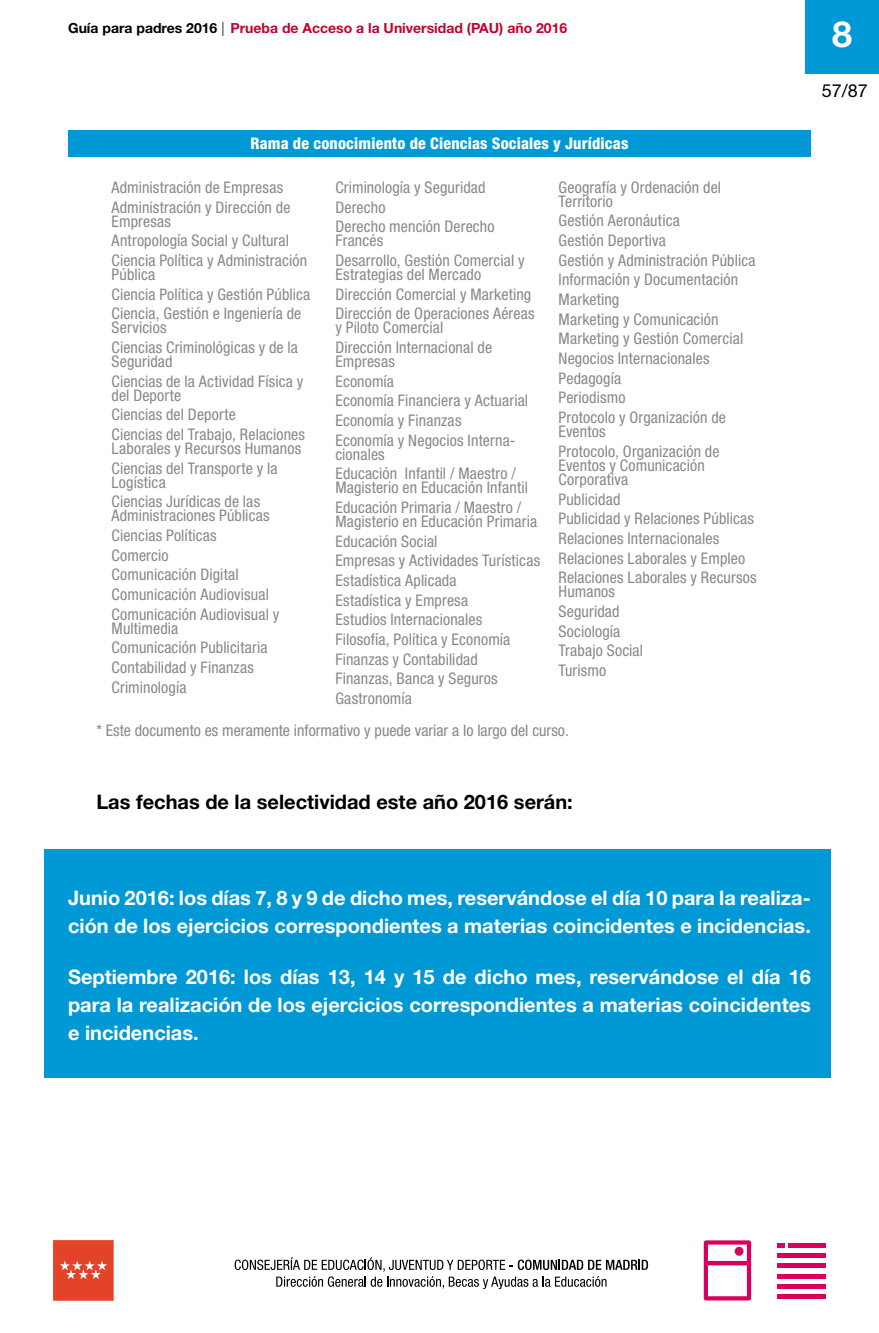
<style>
.page{position:relative;width:879px;height:1333px;background:#fff}
.page>*{position:absolute;margin:0;border:0;box-sizing:border-box;transform-origin:0 0}
.t1{font:700 36px "Helvetica Neue LT Std";color:#fff}
.t2{font:700 20px/28px "Helvetica Neue LT Std";color:#fff}
.t3{font:700 20px "Helvetica Neue LT Std";color:#000}
.t4{font:18px "Helvetica Neue LT Std";color:#000}
.t5{font:condensed 16px/19.6px "Helvetica Neue LT Std";letter-spacing:.01em;color:#89878c}
.t6{font:800 condensed 16px "Helvetica Neue LT Std";letter-spacing:.01em;color:#fff}
.t7{font:700 14px "Helvetica Neue LT Std";color:#c3002f}
.s1{color:#000}
.s2{font-weight:300;color:#000}
</style>
<div class="page">
<div style="left:53px;top:1240px;width:60px;height:60px;background:#e34329;border:1px solid #e34329"></div>
<svg style="left:60px;top:1261px;width:47px;height:17px"></svg>
<div style="left:704px;top:1240px;width:47px;height:60px;border:4px solid #d8005e"></div>
<div style="left:706px;top:1260px;width:43px;height:5px;background:#d8005e"></div>
<div style="left:735px;top:1246px;width:8px;height:9px;background:#d8005e;border:1px solid #d8005e;border-radius:50%"></div>
<svg style="left:777px;top:1243px;width:7px;height:4px"></svg>
<div style="left:788px;top:1242px;width:37px;height:5px;background:#d8005e"></div>
<div style="left:777px;top:1252px;width:48px;height:5px;background:#d8005e"></div>
<hr style="left:777px;top:1263px;width:48px;height:4px;background:#d8005e">
<hr style="left:777px;top:1284px;width:48px;height:4px;background:#d8005e">
<div style="left:777px;top:1273px;width:48px;height:5px;background:#d8005e"></div>
<hr style="left:777px;top:1294px;width:48px;height:4px;background:#d8005e">
<svg style="left:235px;top:1257px;width:413px;height:31px"></svg>
<div style="left:44px;top:849px;width:787px;height:228px;background:#0099d5"></div>
<div style="left:68px;top:130px;width:743px;height:27px;background:#0099d5"></div>
<div style="left:805px;top:0;width:74px;height:74px;background:#0099d5"></div>
<p class="t7" style="left:68px;top:19px;width:501px"><span class="s1">Guía para padres 2016</span> <span class="s2">|</span> Prueba de Acceso a la Universidad (PAU) año 2016</p>
<p class="t6" style="left:250px;top:134px;width:379px">Rama de conocimiento de Ciencias Sociales y Jurídicas</p>
<p class="t5" style="left:111px;top:177px;width:180px">Administración de Empresas<br>Administración y Dirección de</p>
<p class="t5" style="left:111px;top:211px;width:197px">Empresas<br>Antropología Social y Cultural<br>Ciencia Política y Administración</p>
<p class="t5" style="left:111px;top:264px;width:200px">Pública<br>Ciencia Política y Gestión Pública<br>Ciencia, Gestión e Ingeniería de</p>
<p class="t5" style="left:111px;top:318px;width:188px">Servicios<br>Ciencias Criminológicas y de la</p>
<p class="t5" style="left:111px;top:351px;width:193px">Seguridad<br>Ciencias de la Actividad Física y</p>
<p class="t5" style="left:111px;top:385px;width:195px">del Deporte<br>Ciencias del Deporte<br>Ciencias del Trabajo, Relaciones</p>
<p class="t5" style="left:111px;top:438px;width:191px">Laborales y Recursos Humanos<br>Ciencias del Transporte y la</p>
<p class="t5" style="left:111px;top:472px;width:150px">Logística<br>Ciencias Jurídicas de las</p>
<p class="t5" style="left:111px;top:506px;width:169px">Administraciones Públicas<br>Ciencias Políticas<br>Comercio<br>Comunicación Digital<br>Comunicación Audiovisual<br>Comunicación Audiovisual y</p>
<p class="t5" style="left:111px;top:618px;width:158px">Multimedia<br>Comunicación Publicitaria<br>Contabilidad y Finanzas<br>Criminología</p>
<p class="t5" style="left:335px;top:177px;width:161px">Criminología y Seguridad<br>Derecho<br>Derecho mención Derecho</p>
<p class="t5" style="left:335px;top:231px;width:191px">Francés<br>Desarrollo, Gestión Comercial y</p>
<p class="t5" style="left:335px;top:264px;width:201px">Estrategias del Mercado<br>Dirección Comercial y Marketing<br>Dirección de Operaciones Aéreas</p>
<p class="t5" style="left:335px;top:318px;width:158px">y Piloto Comercial<br>Dirección Internacional de</p>
<p class="t5" style="left:335px;top:351px;width:194px">Empresas<br>Economía<br>Economía Financiera y Actuarial<br>Economía y Finanzas<br>Economía y Negocios Interna-</p>
<p class="t5" style="left:335px;top:444px;width:182px">cionales<br>Educación Infantil / Maestro /</p>
<p class="t5" style="left:335px;top:477px;width:194px">Magisterio en Educación Infantil<br>Educación Primaria / Maestro /</p>
<p class="t5" style="left:335px;top:511px;width:206px">Magisterio en Educación Primaria<br>Educación Social<br>Empresas y Actividades Turísticas<br>Estadística Aplicada<br>Estadística y Empresa<br>Estudios Internacionales<br>Filosofía, Política y Economía<br>Finanzas y Contabilidad<br>Finanzas, Banca y Seguros<br>Gastronomía</p>
<p class="t5" style="left:558px;top:180px;width:164px;line-height:14px">Geografía y Ordenación del<br>Territorio</p>
<p class="t5" style="left:558px;top:211px;width:198px">Gestión Aeronáutica<br>Gestión Deportiva<br>Gestión y Administración Pública<br>Información y Documentación<br>Marketing<br>Marketing y Comunicación<br>Marketing y Gestión Comercial<br>Negocios Internacionales<br>Pedagogía<br>Periodismo<br>Protocolo y Organización de</p>
<p class="t5" style="left:558px;top:421px;width:163px">Eventos<br>Protocolo, Organización de</p>
<p class="t5" style="left:558px;top:458px;width:148px;line-height:14px">Eventos y Comunicación<br>Corporativa</p>
<p class="t5" style="left:558px;top:489px;width:200px">Publicidad<br>Publicidad y Relaciones Públicas<br>Relaciones Internacionales<br>Relaciones Laborales y Empleo<br>Relaciones Laborales y Recursos</p>
<p class="t5" style="left:558px;top:581px;width:86px">Humanos<br>Seguridad<br>Sociología<br>Trabajo Social<br>Turismo</p>
<p class="t5" style="left:96px;top:720px;width:474px">* Este documento es meramente informativo y puede variar a lo largo del curso.</p>
<p class="t3" style="left:96px;top:789px;width:478px">Las fechas de la selectividad este año 2016 serán:</p>
<h1 class="t1" style="left:832px;top:12px;width:22px">8</h1>
<p class="t4" style="left:822px;top:80px;width:48px">57/87</p>
<p class="t2" style="left:68px;top:883px;width:744px">Junio 2016: los días 7, 8 y 9 de dicho mes, reservándose el día 10 para la realiza&shy;ción de los ejercicios correspondientes a materias coincidentes e incidencias.</p>
<p class="t2" style="left:68px;top:962px;width:744px;text-align:justify">Septiembre 2016: los días 13, 14 y 15 de dicho mes, reservándose el día 16 para la realización de los ejercicios correspondientes a materias coincidentes e incidencias.</p>
</div>
